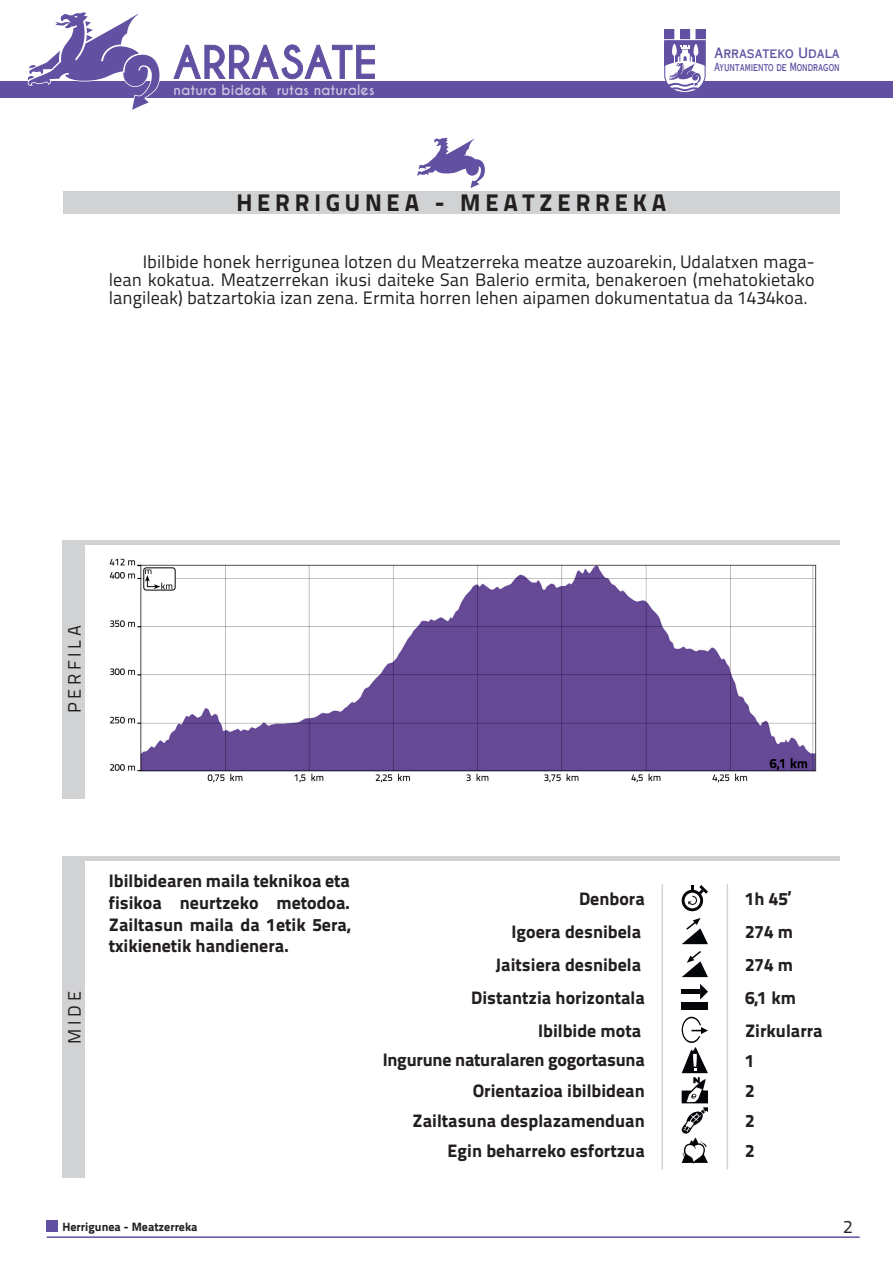
<style>
.page{position:relative;width:893px;height:1263px;background:#fff}
.page>*{position:absolute;margin:0;border:0;box-sizing:border-box;transform-origin:0 0}
.t1{font:24px "Titillium Text 25 L 999 wt";letter-spacing:.2em;color:#231f20}
.t2{font:18px/21.6px "Titillium Text 25 L 999 wt";color:#231f20;text-align:justify}
.t3{font:18px/18px "Titillium Text 25 L 400 wt";color:#231f20;text-align:justify}
.t4{font:18px "Titillium Text 25 L 400 wt";letter-spacing:.2em;color:#231f20}
.t5{font:14.1px "Copperplate Thirty AB";color:#6251a2}
.t6{font:700 13.5px "Caviar Dreams";color:#ccc5e1}
.t7{font:12px "Titillium Text 25 L 999 wt";color:#231f20}
.t8{font:11.25px "Copperplate Thirty AB";color:#6251a2;scale:.8 1}
</style>
<div class="page">
<div style="left:0;top:82px;width:893px;height:16px;background:#6251a2"></div>
<div style="left:665px;top:30px;width:9px;height:9px;background:#6251a2"></div>
<div style="left:696px;top:30px;width:9px;height:9px;background:#6251a2"></div>
<div style="left:681px;top:30px;width:9px;height:9px;background:#6251a2"></div>
<div style="left:680px;top:30px;width:10px;height:9px;border:1px solid #6251a2"></div>
<svg style="left:664px;top:41px;width:41px;height:51px"></svg>
<svg style="left:173px;top:44px;width:202px;height:35px"></svg>
<svg style="left:27px;top:12px;width:134px;height:98px"></svg>
<hr style="left:47px;top:1236px;width:813px;height:2px;background:#6251a2">
<div style="left:47px;top:1221px;width:11px;height:11px;background:#6251a2"></div>
<img style="left:85px;top:544px;width:755px;height:239px">
<hr style="left:85px;top:540px;width:755px;height:4px;background:#d1d2d4">
<div style="left:63px;top:540px;width:22px;height:258px;background:#d1d2d4"></div>
<hr style="left:85px;top:857px;width:755px;height:4px;background:#d1d2d4">
<div style="left:63px;top:857px;width:22px;height:321px;background:#d1d2d4"></div>
<svg style="left:682px;top:885px;width:26px;height:26px"></svg>
<svg style="left:682px;top:918px;width:26px;height:26px"></svg>
<div style="left:682px;top:989px;width:18px;height:5px;background:#030509"></div>
<svg style="left:700px;top:984px;width:8px;height:15px"></svg>
<div style="left:682px;top:1003px;width:26px;height:7px;background:#030509"></div>
<svg style="left:682px;top:1017px;width:26px;height:147px"></svg>
<svg style="left:682px;top:951px;width:26px;height:26px"></svg>
<hr style="left:661px;top:885px;width:2px;height:284px;background:#d1d2d4">
<hr style="left:727px;top:885px;width:1px;height:284px;background:#d1d2d4">
<div style="left:63px;top:191px;width:777px;height:22px;background:#d1d2d4"></div>
<svg style="left:417px;top:137px;width:68px;height:51px"></svg>
<p class="t6" style="left:174px;top:81px;width:202px">natura bideak rutas naturales</p>
<p class="t1" style="left:236px;top:184px;width:432px">HERRIGUNEA - MEATZERREKA</p>
<p class="t5" style="left:714px;top:44px;width:127px">Arrasateko Udala</p>
<p class="t8" style="left:714px;top:61px;width:158px">Ayuntamiento de Mondragon</p>
<p class="t3" style="left:109px;top:252px;width:707px;text-indent:34px">Ibilbide honek herrigunea lotzen du Meatzerreka meatze auzoarekin, Udalatxen maga&shy;lean kokatua. Meatzerrekan ikusi daiteke San Balerio ermita, benakeroen (mehatokietako langileak) batzartokia izan zena. Ermita horren lehen aipamen dokumentatua da 1434koa.</p>
<p class="t4" style="left:61px;top:713px;width:90px;rotate:-90deg">PERFILA</p>
<p class="t3" style="left:64px;top:1043px;width:54px;rotate:-90deg">MIDE</p>
<p class="t2" style="left:109px;top:869px;width:243px">Ibilbidearen maila teknikoa eta fisikoa neurtzeko metodoa.<br>Zailtasun maila da 1etik 5era, txikienetik handienera.</p>
<p class="t7" style="left:63px;top:1217px;width:137px">Herrigunea - Meatzerreka</p>
<p class="t2" style="left:579px;top:887px;width:67px">Denbora</p>
<p class="t2" style="left:511px;top:919px;width:131px">Igoera desnibela</p>
<p class="t2" style="left:496px;top:952px;width:147px">Jaitsiera desnibela</p>
<p class="t2" style="left:471px;top:985px;width:175px">Distantzia horizontala</p>
<p class="t2" style="left:538px;top:1018px;width:104px">Ibilbide mota</p>
<p class="t2" style="left:383px;top:1048px;width:264px">Ingurune naturalaren gogortasuna</p>
<p class="t2" style="left:473px;top:1079px;width:174px">Orientazioa ibilbidean</p>
<p class="t2" style="left:412px;top:1109px;width:234px">Zailtasuna desplazamenduan</p>
<p class="t2" style="left:448px;top:1139px;width:199px">Egin beharreko esfortzua</p>
<p class="t2" style="left:745px;top:887px;width:48px">1h 45’</p>
<p class="t2" style="left:745px;top:919px;width:50px">274 m</p>
<p class="t2" style="left:745px;top:952px;width:50px">274 m</p>
<p class="t2" style="left:745px;top:985px;width:52px">6,1 km</p>
<p class="t2" style="left:745px;top:1018px;width:79px">Zirkularra</p>
<p class="t2" style="left:745px;top:1048px;width:11px">1</p>
<p class="t2" style="left:745px;top:1079px;width:11px">2</p>
<p class="t2" style="left:745px;top:1109px;width:11px">2</p>
<p class="t2" style="left:745px;top:1139px;width:11px">2</p>
<p class="t3" style="left:843px;top:1217px;width:11px">2</p>
</div>
